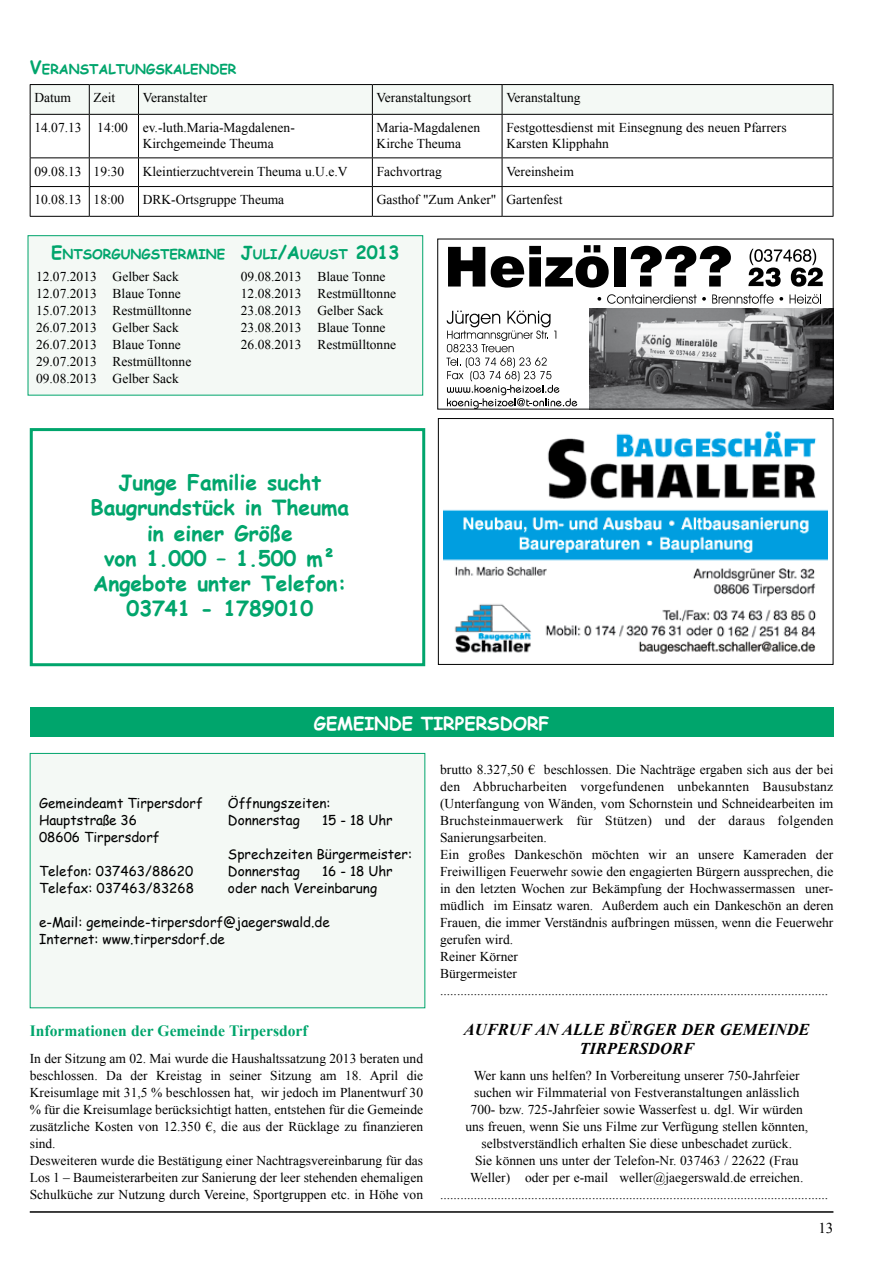
<style>
.page{position:relative;width:893px;height:1263px;background:#fff}
.page>*{position:absolute;margin:0;border:0;box-sizing:border-box;transform-origin:0 0}
.t1{font:700 21px/25.2px "Comic Sans MS";color:#00a56c;text-align:center}
.t2{font:700 18px "Comic Sans MS";color:#fff}
.t3{font:italic 700 16.5px/19.8px "Times New Roman";color:#000;text-align:center}
.t4{font:700 15.75px "Times New Roman";color:#00a56c}
.t5{font:15px "Times New Roman";color:#000}
.t6{font:13.5px/17px "Times New Roman";color:#000}
.t7{font:13.5px/17px "Comic Sans MS";color:#000}
.t8{font:700 13.5px "Comic Sans MS";color:#00a56c}
.s1{font-size:18px}
</style>
<div class="page">
<hr style="left:30px;top:1211px;width:803px;height:2px;background:#000">
<div style="left:30px;top:428px;width:395px;height:238px;border:3px solid #00a56c"></div>
<hr style="left:30px;top:84px;width:59px;height:1px;background:#000">
<hr style="left:89px;top:84px;width:49px;height:1px;background:#000">
<hr style="left:138px;top:84px;width:234px;height:1px;background:#000">
<hr style="left:372px;top:84px;width:130px;height:1px;background:#000">
<hr style="left:502px;top:84px;width:331px;height:1px;background:#000">
<svg style="left:30px;top:85px;width:804px;height:29px"></svg>
<hr style="left:30px;top:114px;width:59px;height:1px;background:#000">
<hr style="left:30px;top:115px;width:1px;height:42px;background:#000">
<hr style="left:89px;top:114px;width:49px;height:1px;background:#000">
<hr style="left:89px;top:115px;width:1px;height:42px;background:#000">
<hr style="left:138px;top:114px;width:234px;height:1px;background:#000">
<hr style="left:138px;top:115px;width:1px;height:42px;background:#000">
<hr style="left:372px;top:114px;width:130px;height:1px;background:#000">
<hr style="left:372px;top:115px;width:1px;height:42px;background:#000">
<hr style="left:502px;top:114px;width:331px;height:1px;background:#000">
<hr style="left:502px;top:115px;width:1px;height:42px;background:#000">
<hr style="left:833px;top:115px;width:1px;height:42px;background:#000">
<hr style="left:30px;top:157px;width:59px;height:1px;background:#000">
<hr style="left:89px;top:157px;width:49px;height:1px;background:#000">
<hr style="left:138px;top:157px;width:234px;height:1px;background:#000">
<hr style="left:372px;top:157px;width:130px;height:1px;background:#000">
<hr style="left:502px;top:157px;width:331px;height:1px;background:#000">
<hr style="left:30px;top:186px;width:59px;height:1px;background:#000">
<svg style="left:30px;top:158px;width:1px;height:58px"></svg>
<hr style="left:89px;top:186px;width:49px;height:1px;background:#000">
<svg style="left:89px;top:158px;width:1px;height:58px"></svg>
<hr style="left:138px;top:186px;width:234px;height:1px;background:#000">
<svg style="left:138px;top:158px;width:1px;height:58px"></svg>
<hr style="left:372px;top:186px;width:130px;height:1px;background:#000">
<svg style="left:372px;top:158px;width:1px;height:58px"></svg>
<hr style="left:502px;top:186px;width:331px;height:1px;background:#000">
<svg style="left:502px;top:158px;width:1px;height:58px"></svg>
<svg style="left:833px;top:158px;width:1px;height:58px"></svg>
<hr style="left:30px;top:216px;width:59px;height:1px;background:#000">
<hr style="left:89px;top:216px;width:49px;height:1px;background:#000">
<hr style="left:138px;top:216px;width:234px;height:1px;background:#000">
<hr style="left:372px;top:216px;width:130px;height:1px;background:#000">
<hr style="left:502px;top:216px;width:331px;height:1px;background:#000">
<div style="left:28px;top:236px;width:395px;height:159px;background:#f4f9f5"></div>
<div style="left:28px;top:235px;width:395px;height:160px;border:1px solid #00a56c"></div>
<img style="left:589px;top:308px;width:242px;height:99px">
<div style="left:437px;top:239px;width:396px;height:170px;border:1px solid #000"></div>
<svg style="left:446px;top:311px;width:131px;height:98px"></svg>
<svg style="left:597px;top:297px;width:4px;height:4px"></svg>
<svg style="left:607px;top:294px;width:99px;height:10px"></svg>
<svg style="left:712px;top:294px;width:71px;height:10px"></svg>
<svg style="left:789px;top:294px;width:32px;height:10px"></svg>
<svg style="left:448px;top:247px;width:37px;height:39px"></svg>
<svg style="left:491px;top:245px;width:118px;height:43px"></svg>
<div style="left:614px;top:247px;width:11px;height:39px;background:#000"></div>
<svg style="left:631px;top:246px;width:100px;height:40px"></svg>
<svg style="left:748px;top:249px;width:75px;height:38px"></svg>
<img style="left:444px;top:431px;width:384px;height:224px">
<div style="left:438px;top:418px;width:395px;height:247px;border:1px solid #000"></div>
<div style="left:30px;top:707px;width:803px;height:30px;background:#00a56c"></div>
<div style="left:30px;top:753px;width:395px;height:255px;background:#f4f9f5"></div>
<div style="left:30px;top:753px;width:395px;height:255px;border:1px solid #00a56c"></div>
<p class="t8" style="left:30px;top:59px;width:208px"><span class="s1">V</span>ERANSTALTUNGSKALENDER</p>
<p class="t6" style="left:34px;top:89px;width:38px">Datum</p>
<p class="t6" style="left:94px;top:89px;width:23px">Zeit</p>
<p class="t6" style="left:143px;top:89px;width:66px">Veranstalter</p>
<p class="t6" style="left:377px;top:89px;width:96px">Veranstaltungsort</p>
<p class="t6" style="left:506px;top:89px;width:76px">Veranstaltung</p>
<p class="t6" style="left:143px;top:119px;width:154px;line-height:16.2px;text-indent:-108px">14.07.13 14:00 ev.-luth.Maria-Magdalenen-<br>Kirchgemeinde Theuma</p>
<p class="t6" style="left:377px;top:119px;width:105px;line-height:16.2px">Maria-Magdalenen<br>Kirche Theuma</p>
<p class="t6" style="left:506px;top:119px;width:282px;line-height:16.2px">Festgottesdienst mit Einsegnung des neuen Pfarrers<br>Karsten Klipphahn</p>
<p class="t6" style="left:34px;top:163px;width:91px">09.08.13 19:30</p>
<p class="t6" style="left:143px;top:163px;width:206px">Kleintierzuchtverein Theuma u.U.e.V</p>
<p class="t6" style="left:377px;top:163px;width:67px">Fachvortrag</p>
<p class="t6" style="left:506px;top:163px;width:69px">Vereinsheim</p>
<p class="t6" style="left:34px;top:191px;width:91px">10.08.13 18:00</p>
<p class="t6" style="left:143px;top:191px;width:143px">DRK-Ortsgruppe Theuma</p>
<p class="t6" style="left:377px;top:191px;width:187px">Gasthof "Zum Anker" Gartenfest</p>
<p class="t8" style="left:51px;top:244px;width:350px"><span class="s1">E</span>NTSORGUNGSTERMINE <span class="s1">J</span>ULI<span class="s1">/A</span>UGUST <span class="s1">2013</span></p>
<p class="t6" style="left:36px;top:267px;width:157px">12.07.2013 Gelber Sack<br>12.07.2013 Blaue Tonne<br>15.07.2013 Restmülltonne<br>26.07.2013 Gelber Sack<br>26.07.2013 Blaue Tonne<br>29.07.2013 Restmülltonne<br>09.08.2013 Gelber Sack</p>
<p class="t6" style="left:241px;top:267px;width:157px">09.08.2013 Blaue Tonne<br>12.08.2013 Restmülltonne<br>23.08.2013 Gelber Sack<br>23.08.2013 Blaue Tonne<br>26.08.2013 Restmülltonne</p>
<h1 class="t1" style="left:90px;top:469px;width:260px">Junge Familie sucht<br>Baugrundstück in Theuma in einer Größe<br>von 1.000 – 1.500 m²<br>Angebote unter Telefon:<br>03741 - 1789010</h1>
<h2 class="t2" style="left:314px;top:710px;width:237px">GEMEINDE TIRPERSDORF</h2>
<p class="t7" style="left:39px;top:794px;width:165px">Gemeindeamt Tirpersdorf</p>
<p class="t7" style="left:228px;top:794px;width:104px">Öffnungszeiten:</p>
<p class="t7" style="left:39px;top:811px;width:100px">Hauptstraße 36</p>
<p class="t7" style="left:228px;top:811px;width:73px">Donnerstag</p>
<p class="t7" style="left:322px;top:811px;width:72px">15 - 18 Uhr</p>
<p class="t7" style="left:39px;top:828px;width:122px">08606 Tirpersdorf</p>
<p class="t7" style="left:228px;top:845px;width:186px">Sprechzeiten Bürgermeister:</p>
<p class="t7" style="left:39px;top:862px;width:156px">Telefon: 037463/88620</p>
<p class="t7" style="left:228px;top:862px;width:73px">Donnerstag</p>
<p class="t7" style="left:322px;top:862px;width:72px">16 - 18 Uhr</p>
<p class="t7" style="left:39px;top:879px;width:156px">Telefax: 037463/83268</p>
<p class="t7" style="left:228px;top:879px;width:151px">oder nach Vereinbarung</p>
<p class="t7" style="left:39px;top:913px;width:292px">e-Mail: gemeinde-tirpersdorf@jaegerswald.de<br>Internet: www.tirpersdorf.de</p>
<p class="t4" style="left:30px;top:1020px;width:279px">Informationen der Gemeinde Tirpersdorf</p>
<p class="t6" style="left:30px;top:1050px;width:395px">In der Sitzung am 02. Mai wurde die Haushaltssatzung 2013 beraten und beschlossen. Da der Kreistag in seiner Sitzung am 18. April die Kreisumlage mit 31,5 % beschlossen hat, wir jedoch im Planentwurf 30 % für die Kreisumlage berücksichtigt hatten, entstehen für die Gemeinde zusätzliche Kosten von 12.350 €, die aus der Rücklage zu finanzieren sind.<br>Desweiteren wurde die Bestätigung einer Nachtragsvereinbarung für das Los 1 – Baumeisterarbeiten zur Sanierung der leer stehenden ehemaligen Schulküche zur Nutzung durch Vereine, Sportgruppen etc. in Höhe von</p>
<p class="t6" style="left:440px;top:761px;width:395px">brutto 8.327,50 € beschlossen. Die Nachträge ergaben sich aus der bei den Abbrucharbeiten vorgefundenen unbekannten Bausubstanz (Unterfangung von Wänden, vom Schornstein und Schneidearbeiten im Bruchsteinmauerwerk für Stützen) und der daraus folgenden Sanierungsarbeiten.<br>Ein großes Dankeschön möchten wir an unsere Kameraden der Freiwilligen Feuerwehr sowie den engagierten Bürgern aussprechen, die in den letzten Wochen zur Bekämpfung der Hochwassermassen uner&shy;müdlich im Einsatz waren. Außerdem auch ein Dankeschön an deren Frauen, die immer Verständnis aufbringen müssen, wenn die Feuerwehr gerufen wird.<br>Reiner Körner<br>Bürgermeister ...................................................................................................................</p>
<p class="t3" style="left:464px;top:1019px;width:347px">AUFRUF AN ALLE BÜRGER DER GEMEINDE<br>TIRPERSDORF</p>
<p class="t6" style="left:440px;top:1067px;width:390px;text-align:center">Wer kann uns helfen? In Vorbereitung unserer 750-Jahrfeier<br>suchen wir Filmmaterial von Festveranstaltungen anlässlich<br>700- bzw. 725-Jahrfeier sowie Wasserfest u. dgl. Wir würden<br>uns freuen, wenn Sie uns Filme zur Verfügung stellen könnten, selbstverständlich erhalten Sie diese unbeschadet zurück.<br>Sie können uns unter der Telefon-Nr. 037463 / 22622 (Frau<br>Weller) oder per e-mail weller@jaegerswald.de erreichen. ...................................................................................................................</p>
<p class="t5" style="left:818px;top:1218px;width:16px">13</p>
</div>
